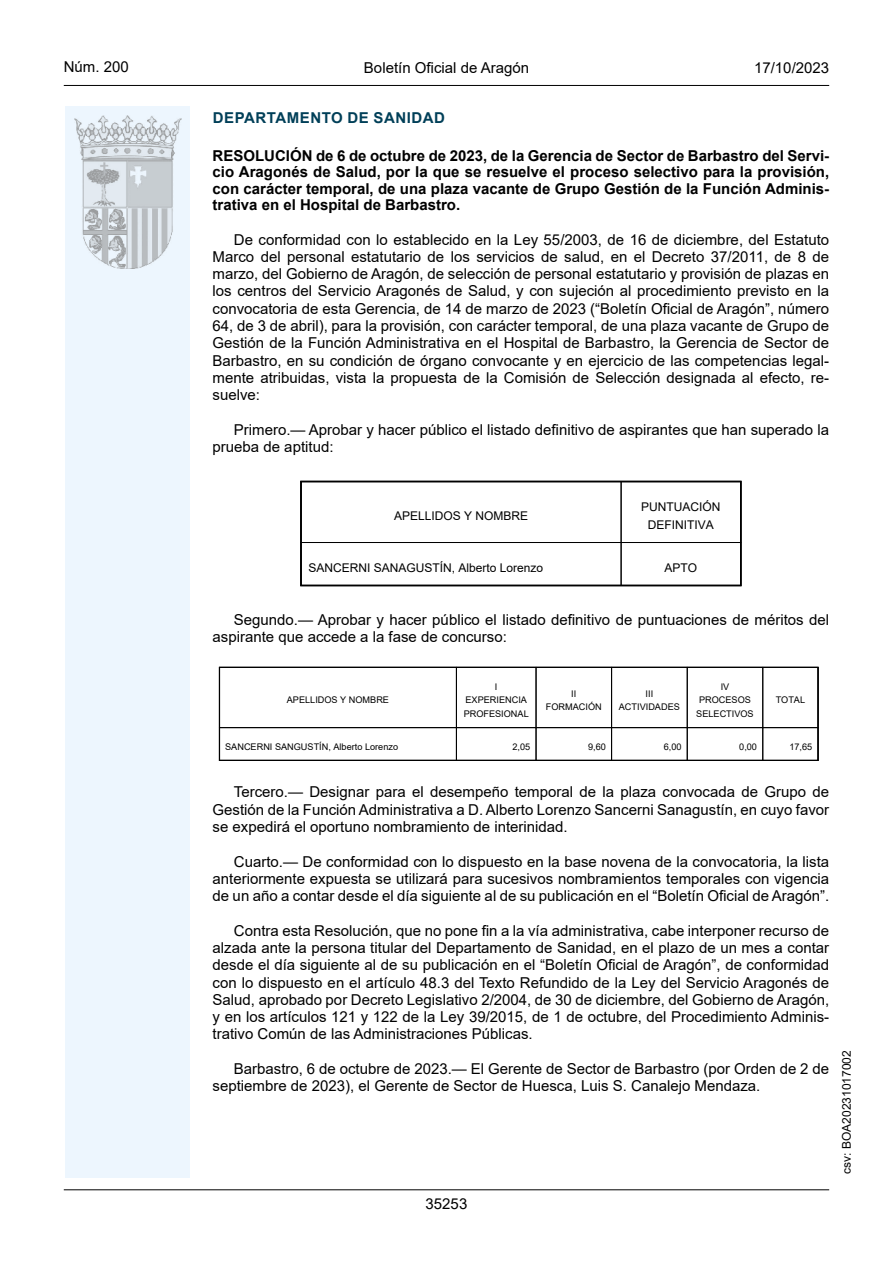
<style>
.page{position:relative;width:893px;height:1263px;background:#fff}
.page>*{position:absolute;margin:0;border:0;box-sizing:border-box;transform-origin:0 0}
.inicio_de_parrafo{font:15px/17.2px "Arial";color:#000;text-align:justify}
.Titulo_text{font:700 15px/16.5px "Arial";color:#000;text-align:justify}
.estilo_head-c{font:15px "Arial";color:#000}
.emisor_text{font:700 15px "Arial";letter-spacing:.035em;color:#003f58}
.estilo_head-d{font:15px "Arial MT2";color:#000}
.estilo_head-i{font:15px "Arial MT2";color:#000}
.numero_pagina{font:15px "Arial MT2";color:#000}
.t1{font:12px/18px "Cchmyy Arial";color:#000;text-align:center}
.estilo_head-i-2{font:12px "Arial MT2";color:#000}
.t2{font:9.15px/13.8px "Csbydl Arial";color:#000;text-align:center}
</style>
<div class="page">
<div style="left:65px;top:106px;width:125px;height:1072px;background:#edf6fe"></div>
<img style="left:75px;top:115px;width:106px;height:153px">
<hr style="left:64px;top:85px;width:765px;height:1px;background:#000">
<hr style="left:64px;top:1189px;width:765px;height:1px;background:#000">
<div style="left:621px;top:481px;width:120px;height:62px;border:1px solid #000"></div>
<div style="left:301px;top:542px;width:320px;height:44px;border:1px solid #000"></div>
<div style="left:621px;top:542px;width:120px;height:44px;border:1px solid #000"></div>
<div style="left:300px;top:481px;width:442px;height:105px;border:2px solid #000"></div>
<div style="left:456px;top:667px;width:80px;height:61px;border:1px solid #000"></div>
<div style="left:536px;top:667px;width:76px;height:61px;border:1px solid #000"></div>
<div style="left:611px;top:667px;width:76px;height:61px;border:1px solid #000"></div>
<div style="left:687px;top:667px;width:76px;height:61px;border:1px solid #000"></div>
<div style="left:762px;top:667px;width:56px;height:61px;border:1px solid #000"></div>
<div style="left:219px;top:727px;width:238px;height:34px;border:1px solid #000"></div>
<div style="left:456px;top:727px;width:80px;height:34px;border:1px solid #000"></div>
<div style="left:536px;top:727px;width:76px;height:34px;border:1px solid #000"></div>
<div style="left:611px;top:727px;width:76px;height:34px;border:1px solid #000"></div>
<div style="left:687px;top:727px;width:76px;height:34px;border:1px solid #000"></div>
<div style="left:762px;top:727px;width:56px;height:34px;border:1px solid #000"></div>
<div style="left:219px;top:667px;width:600px;height:94px;border:1px solid #000"></div>
<p class="estilo_head-i" style="left:64px;top:57px;width:67px">Núm. 200</p>
<p class="estilo_head-c" style="left:364px;top:57px;width:167px">Boletín Oficial de Aragón</p>
<p class="estilo_head-d" style="left:754px;top:57px;width:77px">17/10/2023</p>
<h5 class="emisor_text" style="left:213px;top:107px;width:234px">DEPARTAMENTO DE SANIDAD</h5>
<p class="Titulo_text" style="left:213px;top:147px;width:618px">RESOLUCIÓN de 6 de octubre de 2023, de la Gerencia de Sector de Barbastro del Servi&shy;cio Aragonés de Salud, por la que se resuelve el proceso selectivo para la provisión, con carácter temporal, de una plaza vacante de Grupo Gestión de la Función Adminis&shy;trativa en el Hospital de Barbastro.</p>
<p class="inicio_de_parrafo" style="left:213px;top:231px;width:618px;text-indent:21px">De conformidad con lo establecido en la Ley 55/2003, de 16 de diciembre, del Estatuto Marco del personal estatutario de los servicios de salud, en el Decreto 37/2011, de 8 de marzo, del Gobierno de Aragón, de selección de personal estatutario y provisión de plazas en los centros del Servicio Aragonés de Salud, y con sujeción al procedimiento previsto en la convocatoria de esta Gerencia, de 14 de marzo de 2023 (“Boletín Oficial de Aragón”, número 64, de 3 de abril), para la provisión, con carácter temporal, de una plaza vacante de Grupo de Gestión de la Función Administrativa en el Hospital de Barbastro, la Gerencia de Sector de Barbastro, en su condición de órgano convocante y en ejercicio de las competencias legal&shy;mente atribuidas, vista la propuesta de la Comisión de Selección designada al efecto, re&shy;suelve:</p>
<p class="inicio_de_parrafo" style="left:213px;top:421px;width:618px;text-indent:21px">Primero.— Aprobar y hacer público el listado definitivo de aspirantes que han superado la prueba de aptitud:</p>
<p class="t1" style="left:394px;top:506px;width:136px">APELLIDOS Y NOMBRE</p>
<p class="t1" style="left:641px;top:497px;width:81px">PUNTUACIÓN<br>DEFINITIVA</p>
<p class="t1" style="left:308px;top:558px;width:236px">SANCERNI SANAGUSTÍN, Alberto Lorenzo</p>
<p class="t1" style="left:665px;top:558px;width:34px">APTO</p>
<p class="inicio_de_parrafo" style="left:213px;top:611px;width:618px;text-indent:21px">Segundo.— Aprobar y hacer público el listado definitivo de puntuaciones de méritos del aspirante que accede a la fase de concurso:</p>
<p class="t2" style="left:287px;top:693px;width:104px">APELLIDOS Y NOMBRE</p>
<p class="t2" style="left:464px;top:679px;width:67px">I<br>EXPERIENCIA<br>PROFESIONAL</p>
<p class="t2" style="left:546px;top:686px;width:57px">II<br>FORMACIÓN</p>
<p class="t2" style="left:619px;top:686px;width:63px">III<br>ACTIVIDADES</p>
<p class="t2" style="left:696px;top:679px;width:59px">IV<br>PROCESOS<br>SELECTIVOS</p>
<p class="t2" style="left:776px;top:693px;width:31px">TOTAL</p>
<p class="t2" style="left:225px;top:740px;width:174px">SANCERNI SANGUSTÍN, Alberto Lorenzo</p>
<p class="t2" style="left:512px;top:740px;width:19px">2,05</p>
<p class="t2" style="left:588px;top:740px;width:19px">9,60</p>
<p class="t2" style="left:664px;top:740px;width:19px">6,00</p>
<p class="t2" style="left:739px;top:740px;width:19px">0,00</p>
<p class="t2" style="left:789px;top:740px;width:24px">17,65</p>
<p class="inicio_de_parrafo" style="left:213px;top:783px;width:618px;text-indent:21px">Tercero.— Designar para el desempeño temporal de la plaza convocada de Grupo de Gestión de la Función Administrativa a D. Alberto Lorenzo Sancerni Sanagustín, en cuyo favor se expedirá el oportuno nombramiento de interinidad.</p>
<p class="inicio_de_parrafo" style="left:213px;top:852px;width:618px;text-indent:21px">Cuarto.— De conformidad con lo dispuesto en la base novena de la convocatoria, la lista anteriormente expuesta se utilizará para sucesivos nombramientos temporales con vigencia de un año a contar desde el día siguiente al de su publicación en el “Boletín Oficial de Aragón”.</p>
<p class="inicio_de_parrafo" style="left:213px;top:922px;width:618px;text-indent:21px">Contra esta Resolución, que no pone fin a la vía administrativa, cabe interponer recurso de alzada ante la persona titular del Departamento de Sanidad, en el plazo de un mes a contar desde el día siguiente al de su publicación en el “Boletín Oficial de Aragón”, de conformidad con lo dispuesto en el artículo 48.3 del Texto Refundido de la Ley del Servicio Aragonés de Salud, aprobado por Decreto Legislativo 2/2004, de 30 de diciembre, del Gobierno de Aragón, y en los artículos 121 y 122 de la Ley 39/2015, de 1 de octubre, del Procedimiento Adminis&shy;trativo Común de las Administraciones Públicas.</p>
<p class="inicio_de_parrafo" style="left:213px;top:1060px;width:618px;text-indent:21px">Barbastro, 6 de octubre de 2023.— El Gerente de Sector de Barbastro (por Orden de 2 de septiembre de 2023), el Gerente de Sector de Huesca, Luis S. Canalejo Mendaza.</p>
<p class="numero_pagina" style="left:426px;top:1193px;width:43px">35253</p>
<p class="estilo_head-i-2" style="left:838px;top:1174px;width:125px;rotate:-90deg">csv: BOA20231017002</p>
</div>
